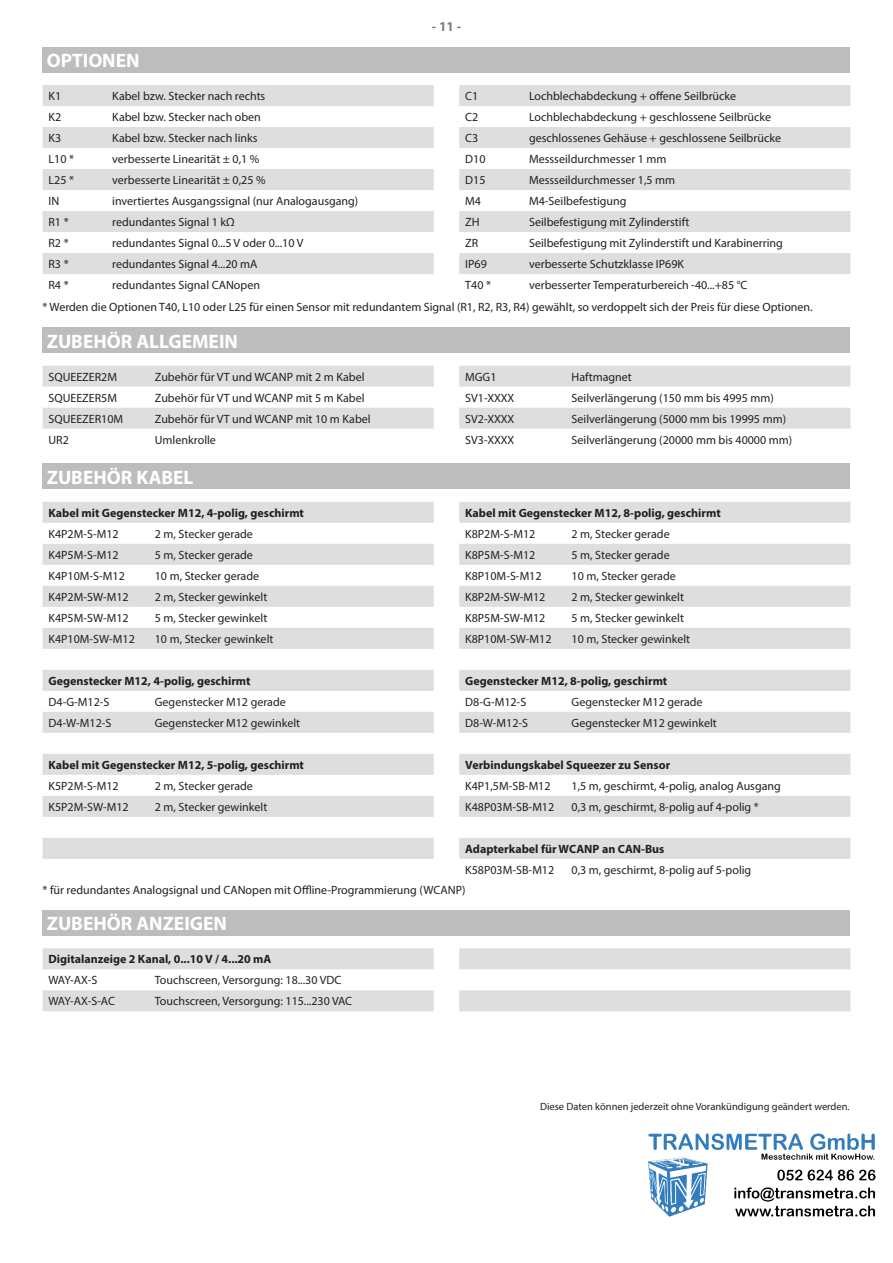
<style>
.page{position:relative;width:893px;height:1263px;background:#fff}
.page>*{position:absolute;margin:0;border:0;box-sizing:border-box;transform-origin:0 0}
.t1{font:700 19.5px "Myriad Pro";color:#fff}
.t2{font:700 13.5px "Myriad Pro";color:#7d7c7d}
.t3{font:12px "Myriad Pro";color:#231f20}
.t4{font:700 12px "Myriad Pro";color:#231f20}
.t5{font:10.5px "Myriad Pro";color:#231f20}
</style>
<div class="page">
<div style="left:43px;top:47px;width:807px;height:25px;background:#bebdbe"></div>
<svg style="left:43px;top:85px;width:391px;height:189px;fill:#dfdedf"></svg>
<svg style="left:459px;top:85px;width:391px;height:189px;fill:#dfdedf"></svg>
<div style="left:43px;top:327px;width:807px;height:26px;background:#bebdbe"></div>
<svg style="left:43px;top:366px;width:391px;height:63px"></svg>
<svg style="left:459px;top:366px;width:391px;height:63px"></svg>
<div style="left:43px;top:463px;width:807px;height:26px;background:#bebdbe"></div>
<svg style="left:43px;top:502px;width:391px;height:357px;fill:#dfdedf"></svg>
<svg style="left:459px;top:502px;width:391px;height:357px;fill:#e5e4e5"></svg>
<div style="left:43px;top:910px;width:807px;height:25px;background:#bebdbe"></div>
<svg style="left:43px;top:948px;width:391px;height:63px"></svg>
<svg style="left:459px;top:948px;width:391px;height:63px"></svg>
<img style="left:648px;top:1133px;width:228px;height:84px">
<p class="t2" style="left:432px;top:18px;width:31px">- 11 -</p>
<p class="t1" style="left:47px;top:48px;width:94px">OPTIONEN</p>
<p class="t3" style="left:49px;top:89px;width:14px">K1</p>
<p class="t3" style="left:112px;top:89px;width:155px">Kabel bzw. Stecker nach rechts</p>
<p class="t3" style="left:49px;top:110px;width:14px">K2</p>
<p class="t3" style="left:112px;top:110px;width:150px">Kabel bzw. Stecker nach oben</p>
<p class="t3" style="left:49px;top:131px;width:14px">K3</p>
<p class="t3" style="left:112px;top:131px;width:147px">Kabel bzw. Stecker nach links</p>
<p class="t3" style="left:49px;top:152px;width:27px">L10 *</p>
<p class="t3" style="left:112px;top:152px;width:149px">verbesserte Linearität ± 0,1 %</p>
<p class="t3" style="left:49px;top:173px;width:27px">L25 *</p>
<p class="t3" style="left:112px;top:173px;width:155px">verbesserte Linearität ± 0,25 %</p>
<p class="t3" style="left:49px;top:194px;width:12px">IN</p>
<p class="t3" style="left:112px;top:194px;width:248px">invertiertes Ausgangssignal (nur Analogausgang)</p>
<p class="t3" style="left:49px;top:215px;width:22px">R1 *</p>
<p class="t3" style="left:112px;top:215px;width:124px">redundantes Signal 1 kΩ</p>
<p class="t3" style="left:49px;top:236px;width:22px">R2 *</p>
<p class="t3" style="left:112px;top:236px;width:193px">redundantes Signal 0...5 V oder 0...10 V</p>
<p class="t3" style="left:49px;top:257px;width:22px">R3 *</p>
<p class="t3" style="left:112px;top:257px;width:147px">redundantes Signal 4...20 mA</p>
<p class="t3" style="left:49px;top:278px;width:22px">R4 *</p>
<p class="t3" style="left:112px;top:278px;width:149px">redundantes Signal CANopen</p>
<p class="t3" style="left:465px;top:89px;width:15px">C1</p>
<p class="t3" style="left:529px;top:89px;width:209px">Lochblechabdeckung + offene Seilbrücke</p>
<p class="t3" style="left:465px;top:110px;width:15px">C2</p>
<p class="t3" style="left:529px;top:110px;width:244px">Lochblechabdeckung + geschlossene Seilbrücke</p>
<p class="t3" style="left:465px;top:131px;width:15px">C3</p>
<p class="t3" style="left:529px;top:131px;width:253px">geschlossenes Gehäuse + geschlossene Seilbrücke</p>
<p class="t3" style="left:465px;top:152px;width:22px">D10</p>
<p class="t3" style="left:529px;top:152px;width:139px">Messseildurchmesser 1 mm</p>
<p class="t3" style="left:465px;top:173px;width:22px">D15</p>
<p class="t3" style="left:529px;top:173px;width:148px">Messseildurchmesser 1,5 mm</p>
<p class="t3" style="left:465px;top:194px;width:17px">M4</p>
<p class="t3" style="left:529px;top:194px;width:99px">M4-Seilbefestigung</p>
<p class="t3" style="left:465px;top:215px;width:16px">ZH</p>
<p class="t3" style="left:529px;top:215px;width:162px">Seilbefestigung mit Zylinderstift</p>
<p class="t3" style="left:465px;top:236px;width:15px">ZR</p>
<p class="t3" style="left:529px;top:236px;width:255px">Seilbefestigung mit Zylinderstift und Karabinerring</p>
<p class="t3" style="left:465px;top:257px;width:23px">IP69</p>
<p class="t3" style="left:529px;top:257px;width:156px">verbesserte Schutzklasse IP69K</p>
<p class="t3" style="left:465px;top:278px;width:27px">T40 *</p>
<p class="t3" style="left:529px;top:278px;width:220px">verbesserter Temperaturbereich -40...+85 °C</p>
<p class="t3" style="left:43px;top:299px;width:772px">* Werden die Optionen T40, L10 oder L25 für einen Sensor mit redundantem Signal (R1, R2, R3, R4) gewählt, so verdoppelt sich der Preis für diese Optionen.</p>
<p class="t1" style="left:47px;top:328px;width:193px">ZUBEHÖR ALLGEMEIN</p>
<p class="t3" style="left:49px;top:369px;width:70px">SQUEEZER2M</p>
<p class="t3" style="left:155px;top:369px;width:211px">Zubehör für VT und WCANP mit 2 m Kabel</p>
<p class="t3" style="left:49px;top:390px;width:70px">SQUEEZER5M</p>
<p class="t3" style="left:155px;top:390px;width:211px">Zubehör für VT und WCANP mit 5 m Kabel</p>
<p class="t3" style="left:49px;top:411px;width:76px">SQUEEZER10M</p>
<p class="t3" style="left:155px;top:411px;width:217px">Zubehör für VT und WCANP mit 10 m Kabel</p>
<p class="t3" style="left:49px;top:432px;width:22px">UR2</p>
<p class="t3" style="left:155px;top:432px;width:63px">Umlenkrolle</p>
<p class="t3" style="left:465px;top:369px;width:33px">MGG1</p>
<p class="t3" style="left:572px;top:369px;width:62px">Haftmagnet</p>
<p class="t3" style="left:465px;top:390px;width:51px">SV1-XXXX</p>
<p class="t3" style="left:572px;top:390px;width:204px">Seilverlängerung (150 mm bis 4995 mm)</p>
<p class="t3" style="left:465px;top:411px;width:51px">SV2-XXXX</p>
<p class="t3" style="left:572px;top:411px;width:216px">Seilverlängerung (5000 mm bis 19995 mm)</p>
<p class="t3" style="left:465px;top:432px;width:51px">SV3-XXXX</p>
<p class="t3" style="left:572px;top:432px;width:222px">Seilverlängerung (20000 mm bis 40000 mm)</p>
<p class="t1" style="left:47px;top:464px;width:148px">ZUBEHÖR KABEL</p>
<p class="t4" style="left:49px;top:505px;width:257px">Kabel mit Gegenstecker M12, 4-polig, geschirmt</p>
<p class="t3" style="left:49px;top:526px;width:72px">K4P2M-S-M12</p>
<p class="t3" style="left:155px;top:526px;width:100px">2 m, Stecker gerade</p>
<p class="t3" style="left:49px;top:547px;width:72px">K4P5M-S-M12</p>
<p class="t3" style="left:155px;top:547px;width:100px">5 m, Stecker gerade</p>
<p class="t3" style="left:49px;top:568px;width:78px">K4P10M-S-M12</p>
<p class="t3" style="left:155px;top:568px;width:106px">10 m, Stecker gerade</p>
<p class="t3" style="left:49px;top:589px;width:82px">K4P2M-SW-M12</p>
<p class="t3" style="left:155px;top:589px;width:114px">2 m, Stecker gewinkelt</p>
<p class="t3" style="left:49px;top:610px;width:82px">K4P5M-SW-M12</p>
<p class="t3" style="left:155px;top:610px;width:114px">5 m, Stecker gewinkelt</p>
<p class="t3" style="left:49px;top:631px;width:88px">K4P10M-SW-M12</p>
<p class="t3" style="left:155px;top:631px;width:120px">10 m, Stecker gewinkelt</p>
<p class="t4" style="left:49px;top:673px;width:204px">Gegenstecker M12, 4-polig, geschirmt</p>
<p class="t3" style="left:49px;top:694px;width:62px">D4-G-M12-S</p>
<p class="t3" style="left:155px;top:694px;width:133px">Gegenstecker M12 gerade</p>
<p class="t3" style="left:49px;top:715px;width:64px">D4-W-M12-S</p>
<p class="t3" style="left:155px;top:715px;width:147px">Gegenstecker M12 gewinkelt</p>
<p class="t4" style="left:49px;top:757px;width:257px">Kabel mit Gegenstecker M12, 5-polig, geschirmt</p>
<p class="t3" style="left:49px;top:778px;width:72px">K5P2M-S-M12</p>
<p class="t3" style="left:155px;top:778px;width:100px">2 m, Stecker gerade</p>
<p class="t3" style="left:49px;top:799px;width:82px">K5P2M-SW-M12</p>
<p class="t3" style="left:155px;top:799px;width:114px">2 m, Stecker gewinkelt</p>
<p class="t4" style="left:465px;top:505px;width:257px">Kabel mit Gegenstecker M12, 8-polig, geschirmt</p>
<p class="t3" style="left:465px;top:526px;width:72px">K8P2M-S-M12</p>
<p class="t3" style="left:572px;top:526px;width:100px">2 m, Stecker gerade</p>
<p class="t3" style="left:465px;top:547px;width:72px">K8P5M-S-M12</p>
<p class="t3" style="left:572px;top:547px;width:100px">5 m, Stecker gerade</p>
<p class="t3" style="left:465px;top:568px;width:78px">K8P10M-S-M12</p>
<p class="t3" style="left:572px;top:568px;width:106px">10 m, Stecker gerade</p>
<p class="t3" style="left:465px;top:589px;width:82px">K8P2M-SW-M12</p>
<p class="t3" style="left:572px;top:589px;width:114px">2 m, Stecker gewinkelt</p>
<p class="t3" style="left:465px;top:610px;width:82px">K8P5M-SW-M12</p>
<p class="t3" style="left:572px;top:610px;width:114px">5 m, Stecker gewinkelt</p>
<p class="t3" style="left:465px;top:631px;width:88px">K8P10M-SW-M12</p>
<p class="t3" style="left:572px;top:631px;width:120px">10 m, Stecker gewinkelt</p>
<p class="t4" style="left:465px;top:673px;width:204px">Gegenstecker M12, 8-polig, geschirmt</p>
<p class="t3" style="left:465px;top:694px;width:62px">D8-G-M12-S</p>
<p class="t3" style="left:572px;top:694px;width:133px">Gegenstecker M12 gerade</p>
<p class="t3" style="left:465px;top:715px;width:64px">D8-W-M12-S</p>
<p class="t3" style="left:572px;top:715px;width:147px">Gegenstecker M12 gewinkelt</p>
<p class="t4" style="left:465px;top:757px;width:206px">Verbindungskabel Squeezer zu Sensor</p>
<p class="t3" style="left:465px;top:778px;width:87px">K4P1,5M-SB-M12</p>
<p class="t3" style="left:572px;top:778px;width:211px">1,5 m, geschirmt, 4-polig, analog Ausgang</p>
<p class="t3" style="left:465px;top:799px;width:91px">K48P03M-SB-M12</p>
<p class="t3" style="left:572px;top:799px;width:189px">0,3 m, geschirmt, 8-polig auf 4-polig *</p>
<p class="t4" style="left:465px;top:841px;width:201px">Adapterkabel für WCANP an CAN-Bus</p>
<p class="t3" style="left:465px;top:862px;width:91px">K58P03M-SB-M12</p>
<p class="t3" style="left:572px;top:862px;width:181px">0,3 m, geschirmt, 8-polig auf 5-polig</p>
<p class="t3" style="left:43px;top:882px;width:425px">* für redundantes Analogsignal und CANopen mit Offline-Programmierung (WCANP)</p>
<p class="t1" style="left:47px;top:911px;width:182px">ZUBEHÖR ANZEIGEN</p>
<p class="t4" style="left:49px;top:951px;width:224px">Digitalanzeige 2 Kanal, 0...10 V / 4...20 mA</p>
<p class="t3" style="left:49px;top:973px;width:50px">WAY-AX-S</p>
<p class="t3" style="left:155px;top:973px;width:188px">Touchscreen, Versorgung: 18...30 VDC</p>
<p class="t3" style="left:49px;top:994px;width:68px">WAY-AX-S-AC</p>
<p class="t3" style="left:155px;top:994px;width:199px">Touchscreen, Versorgung: 115...230 VAC</p>
<p class="t5" style="left:540px;top:1100px;width:311px">Diese Daten können jederzeit ohne Vorankündigung geändert werden.</p>
</div>
